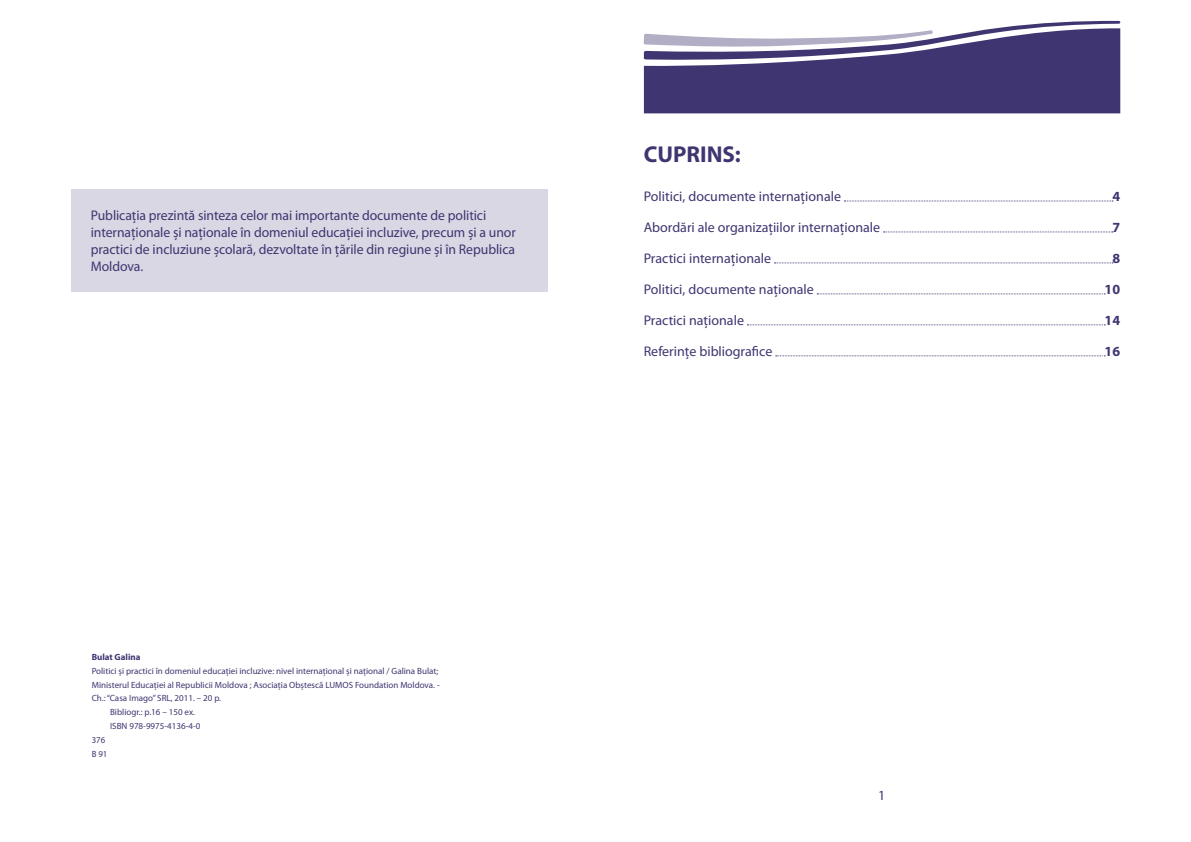
<style>
.page{position:relative;width:1191px;height:842px;background:#fff}
.page>*{position:absolute;margin:0;border:0;box-sizing:border-box;transform-origin:0 0}
.t1{font:700 23px "Myriad Pro";color:#3f3571}
.t2{font:14px/16.8px "Myriad Pro";letter-spacing:-.005em;color:#3f3571}
.t3{font:700 14px "Myriad Pro";color:#3f3571}
.t4{font:9px "Myriad Pro";color:#3f3571}
.t5{font:700 9px "Myriad Pro";color:#3f3571}
</style>
<div class="page">
<div style="left:71px;top:190px;width:476px;height:102px;background:#d9d7e3"></div>
<svg style="left:643px;top:21px;width:477px;height:38px"></svg>
<svg style="left:644px;top:28px;width:476px;height:85px;background:#635b8b"></svg>
<svg style="left:844px;top:201px;width:269px;height:1px"></svg>
<svg style="left:883px;top:232px;width:230px;height:1px"></svg>
<svg style="left:774px;top:263px;width:339px;height:1px"></svg>
<svg style="left:817px;top:294px;width:288px;height:1px"></svg>
<svg style="left:747px;top:325px;width:358px;height:1px"></svg>
<svg style="left:775px;top:356px;width:330px;height:1px"></svg>
<p class="t2" style="left:91px;top:207px;width:426px">Publicația prezintă sinteza celor mai importante documente de politici internaționale și naționale în domeniul educației incluzive, precum și a unor practici de incluziune școlară, dezvoltate în țările din regiune și în Republica Moldova.</p>
<p class="t5" style="left:92px;top:651px;width:50px">Bulat Galina</p>
<p class="t4" style="left:92px;top:665px;width:348px">Politici și practici în domeniul educației incluzive: nivel internațional și național / Galina Bulat;</p>
<p class="t4" style="left:92px;top:679px;width:350px">Ministerul Educaţiei al Republicii Moldova ; Asociaţia Obștescă LUMOS Foundation Moldova. -</p>
<p class="t4" style="left:92px;top:693px;width:131px">Ch.: “Casa Imago” SRL, 2011. – 20 p.</p>
<p class="t4" style="left:110px;top:707px;width:86px">Bibliogr.: p.16 – 150 ex.</p>
<p class="t4" style="left:110px;top:720px;width:92px">ISBN 978-9975-4136-4-0</p>
<p class="t4" style="left:92px;top:734px;width:15px">376</p>
<p class="t4" style="left:92px;top:748px;width:17px">B 91</p>
<h1 class="t1" style="left:643px;top:139px;width:99px">CUPRINS:</h1>
<p class="t2" style="left:643px;top:188px;width:199px">Politici, documente internaţionale</p>
<p class="t3" style="left:1112px;top:187px;width:9px">4</p>
<p class="t2" style="left:643px;top:219px;width:238px">Abordări ale organizațiilor internaţionale</p>
<p class="t3" style="left:1112px;top:218px;width:9px">7</p>
<p class="t2" style="left:643px;top:250px;width:129px">Practici internaţionale</p>
<p class="t3" style="left:1112px;top:249px;width:9px">8</p>
<p class="t2" style="left:643px;top:281px;width:172px">Politici, documente naţionale</p>
<p class="t3" style="left:1104px;top:280px;width:17px">10</p>
<p class="t2" style="left:643px;top:312px;width:102px">Practici naţionale</p>
<p class="t3" style="left:1104px;top:311px;width:17px">14</p>
<p class="t2" style="left:643px;top:343px;width:130px">Referințe bibliografice</p>
<p class="t3" style="left:1104px;top:342px;width:17px">16</p>
<p class="t2" style="left:878px;top:786px;width:9px">1</p>
</div>
